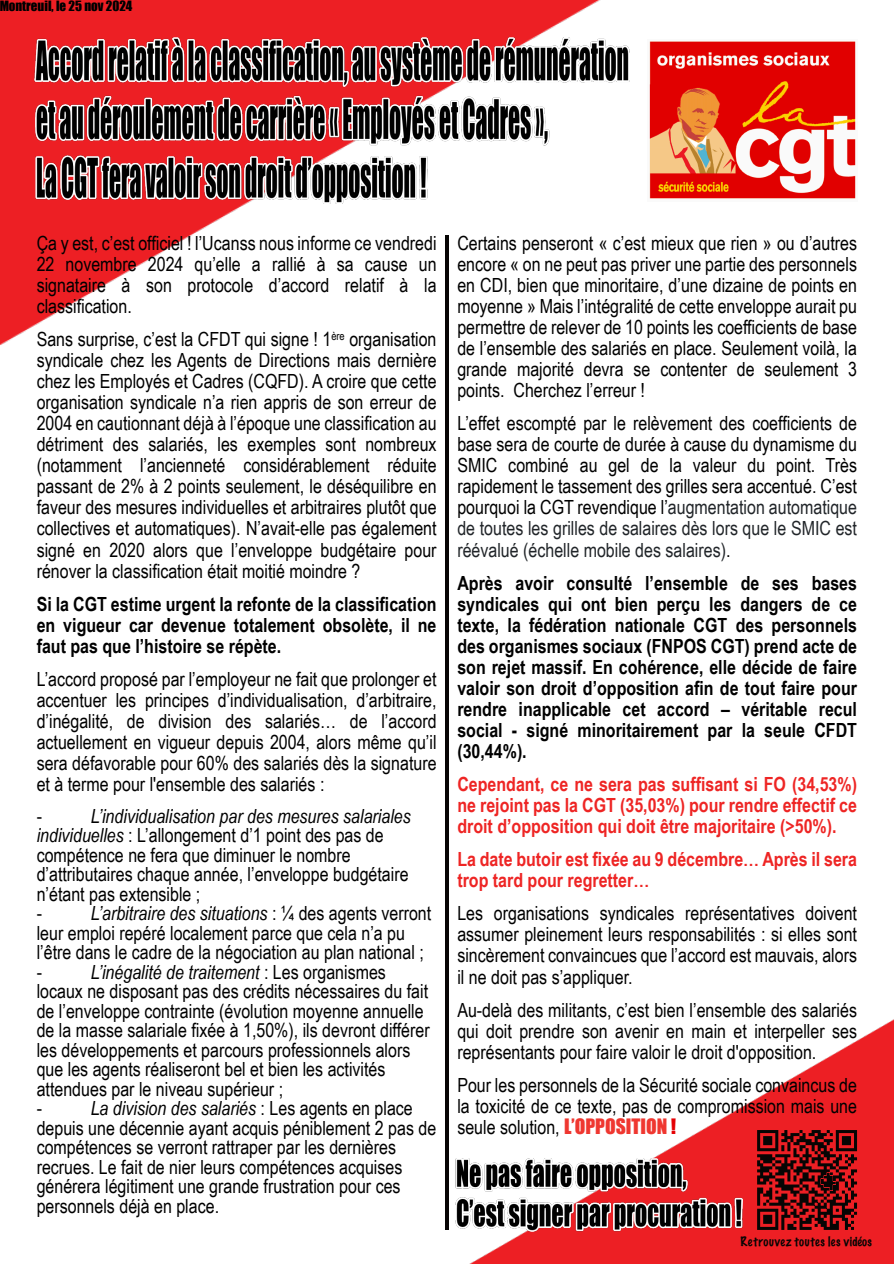
<style>
.page{position:relative;width:894px;height:1264px;background:#fff}
.page>*{position:absolute;margin:0;border:0;box-sizing:border-box;transform-origin:0 0}
.t1{font:19.5px "Arial Narrow";color:#000}
.t2{font:700 19.5px "Arial Narrow";color:#000}
.t3{font:700 19.5px "Arial Narrow";color:#ee2524}
.t4{font:italic 19.5px "Arial Narrow";color:#000}
.t5{font:19.5px "Arial Narrow";color:#212529}
.t6{font:13.05px "Impact";color:#000}
.t7{font:100 12px "Marker Felt";letter-spacing:.045em;color:#070504}
.t8{font:11.4px "Arial Narrow";color:#000}
.s1{font-style:italic}
.s2{font-style:normal}
.s3{color:#212529}
.s4{color:#000}
.s5{font-family:"Impact";color:#ef3730}
.s6{font-family:"Impact";color:#e50004}
</style>
<div class="page">
<img style="left:0;top:0;width:601px;height:345px">
<img style="left:471px;top:1019px;width:422px;height:244px">
<img style="left:35px;top:38px;width:594px;height:165px">
<img style="left:455px;top:1158px;width:287px;height:73px">
<img style="left:649px;top:41px;width:207px;height:158px">
<svg style="left:756px;top:1129px;width:100px;height:100px;background:#751113"></svg>
<hr style="left:445px;top:236px;width:4px;height:993px;background:#070504">
<p class="t6" style="left:-1px;top:0;width:134px">Montreuil, le 25 nov 2024</p>
<p class="t1" style="left:37px;top:235px;width:401px">Ça y est, c’est officiel ! l’Ucanss nous informe ce vendredi</p>
<p class="t1" style="left:37px;top:256px;width:401px">22 novembre 2024 qu’elle a rallié à sa cause un</p>
<p class="t1" style="left:37px;top:278px;width:401px">signataire à son protocole d’accord relatif à la</p>
<p class="t1" style="left:37px;top:299px;width:97px">classification.</p>
<p class="t1" style="left:37px;top:332px;width:296px">Sans surprise, c’est la CFDT qui signe ! 1</p>
<p class="t8" style="left:331px;top:331px;width:15px">ère</p>
<p class="t1" style="left:349px;top:332px;width:89px">organisation</p>
<p class="t1" style="left:37px;top:353px;width:401px">syndicale chez les Agents de Directions mais dernière</p>
<p class="t1" style="left:37px;top:374px;width:401px">chez les Employés et Cadres (CQFD). A croire que cette</p>
<p class="t1" style="left:37px;top:395px;width:401px">organisation syndicale n’a rien appris de son erreur de</p>
<p class="t1" style="left:37px;top:416px;width:401px">2004 en cautionnant déjà à l’époque une classification au</p>
<p class="t1" style="left:37px;top:437px;width:401px">détriment des salariés, les exemples sont nombreux</p>
<p class="t1" style="left:37px;top:458px;width:401px">(notamment l’ancienneté considérablement réduite</p>
<p class="t1" style="left:37px;top:479px;width:401px">passant de 2% à 2 points seulement, le déséquilibre en</p>
<p class="t1" style="left:37px;top:500px;width:401px">faveur des mesures individuelles et arbitraires plutôt que</p>
<p class="t1" style="left:37px;top:521px;width:401px">collectives et automatiques). N’avait-elle pas également</p>
<p class="t1" style="left:37px;top:542px;width:401px">signé en 2020 alors que l’enveloppe budgétaire pour</p>
<p class="t1" style="left:37px;top:563px;width:325px">rénover la classification était moitié moindre ?</p>
<p class="t2" style="left:37px;top:596px;width:401px">Si la CGT estime urgent la refonte de la classification</p>
<p class="t2" style="left:37px;top:617px;width:401px">en vigueur car devenue totalement obsolète, il ne</p>
<p class="t2" style="left:37px;top:638px;width:246px">faut pas que l’histoire se répète.</p>
<p class="t1" style="left:37px;top:671px;width:401px">L’accord proposé par l’employeur ne fait que prolonger et</p>
<p class="t1" style="left:37px;top:692px;width:401px">accentuer les principes d’individualisation, d’arbitraire,</p>
<p class="t1" style="left:37px;top:713px;width:401px">d’inégalité, de division des salariés… de l’accord</p>
<p class="t1" style="left:37px;top:734px;width:401px">actuellement en vigueur depuis 2004, alors même qu’il</p>
<p class="t1" style="left:37px;top:755px;width:401px">sera défavorable pour 60% des salariés dès la signature</p>
<p class="t1" style="left:37px;top:777px;width:289px">et à terme pour l'ensemble des salariés :</p>
<p class="t1" style="left:37px;top:808px;width:7px">-</p>
<p class="t4" style="left:91px;top:808px;width:321px">L’individualisation par des mesures salariales</p>
<p class="t1" style="left:37px;top:828px;width:348px"><span class="s1">individuelles</span> : L’allongement d’1 point des pas de</p>
<p class="t1" style="left:37px;top:847px;width:315px">compétence ne fera que diminuer le nombre</p>
<p class="t1" style="left:37px;top:867px;width:373px">d’attributaires chaque année, l’enveloppe budgétaire</p>
<p class="t1" style="left:37px;top:886px;width:165px">n’étant pas extensible ;</p>
<p class="t1" style="left:37px;top:906px;width:7px">-</p>
<p class="t4" style="left:91px;top:906px;width:342px">L’arbitraire des situations <span class="s2">: ¼ des agents verront</span></p>
<p class="t1" style="left:37px;top:925px;width:370px">leur emploi repéré localement parce que cela n’a pu</p>
<p class="t1" style="left:37px;top:945px;width:388px">l’être dans le cadre de la négociation au plan national ;</p>
<p class="t1" style="left:37px;top:964px;width:7px">-</p>
<p class="t4" style="left:91px;top:964px;width:296px">L’inégalité de traitement <span class="s2">: Les organismes</span></p>
<p class="t1" style="left:37px;top:984px;width:393px">locaux ne disposant pas des crédits nécessaires du fait</p>
<p class="t1" style="left:37px;top:1003px;width:388px">de l’enveloppe contrainte (évolution moyenne annuelle</p>
<p class="t1" style="left:37px;top:1023px;width:394px">de la masse salariale fixée à 1,50%), ils devront différer</p>
<p class="t1" style="left:37px;top:1042px;width:375px">les développements et parcours professionnels alors</p>
<p class="t1" style="left:37px;top:1062px;width:350px">que les agents réaliseront bel et bien les activités</p>
<p class="t1" style="left:37px;top:1081px;width:248px">attendues par le niveau supérieur ;</p>
<p class="t1" style="left:37px;top:1101px;width:7px">-</p>
<p class="t4" style="left:91px;top:1101px;width:323px">La division des salariés <span class="s2">: Les agents en place</span></p>
<p class="t1" style="left:37px;top:1120px;width:401px">depuis une décennie ayant acquis péniblement 2 pas de</p>
<p class="t1" style="left:37px;top:1140px;width:361px">compétences se verront rattraper par les dernières</p>
<p class="t1" style="left:37px;top:1159px;width:367px">recrues. Le fait de nier leurs compétences acquises</p>
<p class="t1" style="left:37px;top:1179px;width:365px">générera légitiment une grande frustration pour ces</p>
<p class="t1" style="left:37px;top:1198px;width:184px">personnels déjà en place.</p>
<p class="t1" style="left:457px;top:235px;width:401px">Certains penseront « c’est mieux que rien » ou d’autres</p>
<p class="t1" style="left:457px;top:256px;width:401px">encore « on ne peut pas priver une partie des personnels</p>
<p class="t1" style="left:457px;top:278px;width:401px">en CDI, bien que minoritaire, d’une dizaine de points en</p>
<p class="t1" style="left:457px;top:299px;width:401px">moyenne » Mais l’intégralité de cette enveloppe aurait pu</p>
<p class="t1" style="left:457px;top:320px;width:401px">permettre de relever de 10 points les coefficients de base</p>
<p class="t1" style="left:457px;top:341px;width:401px">de l’ensemble des salariés en place. Seulement voilà, la</p>
<p class="t1" style="left:457px;top:362px;width:401px">grande majorité devra se contenter de seulement 3</p>
<p class="t1" style="left:457px;top:383px;width:189px">points. Cherchez l’erreur !</p>
<p class="t1" style="left:457px;top:416px;width:401px">L’effet escompté par le relèvement des coefficients de</p>
<p class="t1" style="left:457px;top:437px;width:401px">base sera de courte de durée à cause du dynamisme du</p>
<p class="t1" style="left:457px;top:458px;width:401px">SMIC combiné au gel de la valeur du point. Très</p>
<p class="t1" style="left:457px;top:479px;width:401px">rapidement le tassement des grilles sera accentué. C’est</p>
<p class="t1" style="left:457px;top:500px;width:401px">pourquoi la CGT revendique l’<span class="s3">augmentation automatique</span></p>
<p class="t5" style="left:457px;top:521px;width:401px">de toutes les grilles de salaires dès lors que le SMIC est</p>
<p class="t5" style="left:457px;top:542px;width:274px">réévalué (échelle mobile des salaires)<span class="s4">.</span></p>
<p class="t2" style="left:457px;top:575px;width:401px">Après avoir consulté l’ensemble de ses bases</p>
<p class="t2" style="left:457px;top:596px;width:401px">syndicales qui ont bien perçu les dangers de ce</p>
<p class="t2" style="left:457px;top:617px;width:401px">texte, la fédération nationale CGT des personnels</p>
<p class="t2" style="left:457px;top:638px;width:401px">des organismes sociaux (FNPOS CGT) prend acte de</p>
<p class="t2" style="left:457px;top:659px;width:401px">son rejet massif. En cohérence, elle décide de faire</p>
<p class="t2" style="left:457px;top:680px;width:401px">valoir son droit d’opposition afin de tout faire pour</p>
<p class="t2" style="left:457px;top:701px;width:401px">rendre inapplicable cet accord – véritable recul</p>
<p class="t2" style="left:457px;top:722px;width:401px">social - signé minoritairement par la seule CFDT</p>
<p class="t2" style="left:457px;top:743px;width:71px">(30,44%).</p>
<p class="t3" style="left:457px;top:777px;width:401px">Cependant, ce ne sera pas suffisant si FO (34,53%)</p>
<p class="t3" style="left:457px;top:798px;width:401px">ne rejoint pas la CGT (35,03%) pour rendre effectif ce</p>
<p class="t3" style="left:457px;top:819px;width:380px">droit d’opposition qui doit être majoritaire (&gt;50%).</p>
<p class="t3" style="left:457px;top:852px;width:401px">La date butoir est fixée au 9 décembre… Après il sera</p>
<p class="t3" style="left:457px;top:873px;width:193px">trop tard pour regretter…</p>
<p class="t1" style="left:457px;top:906px;width:401px">Les organisations syndicales représentatives doivent</p>
<p class="t1" style="left:457px;top:927px;width:401px">assumer pleinement leurs responsabilités : si elles sont</p>
<p class="t1" style="left:457px;top:948px;width:401px">sincèrement convaincues que l’accord est mauvais, alors</p>
<p class="t1" style="left:457px;top:969px;width:177px">il ne doit pas s’appliquer.</p>
<p class="t1" style="left:457px;top:1002px;width:401px">Au-delà des militants, c’est bien l’ensemble des salariés</p>
<p class="t1" style="left:457px;top:1023px;width:401px">qui doit prendre son avenir en main et interpeller ses</p>
<p class="t1" style="left:457px;top:1044px;width:360px">représentants pour faire valoir le droit d'opposition.</p>
<p class="t1" style="left:457px;top:1077px;width:401px">Pour les personnels de la Sécurité sociale convaincus de</p>
<p class="t1" style="left:457px;top:1098px;width:401px">la toxicité de ce texte, pas de compromission mais une</p>
<p class="t1" style="left:457px;top:1119px;width:220px">seule solution, <span class="s5">L’OPPOSITION</span> <span class="s6">!</span></p>
<p class="t7" style="left:740px;top:1236px;width:133px">Retrouvez toutes les vidéos</p>
</div>
